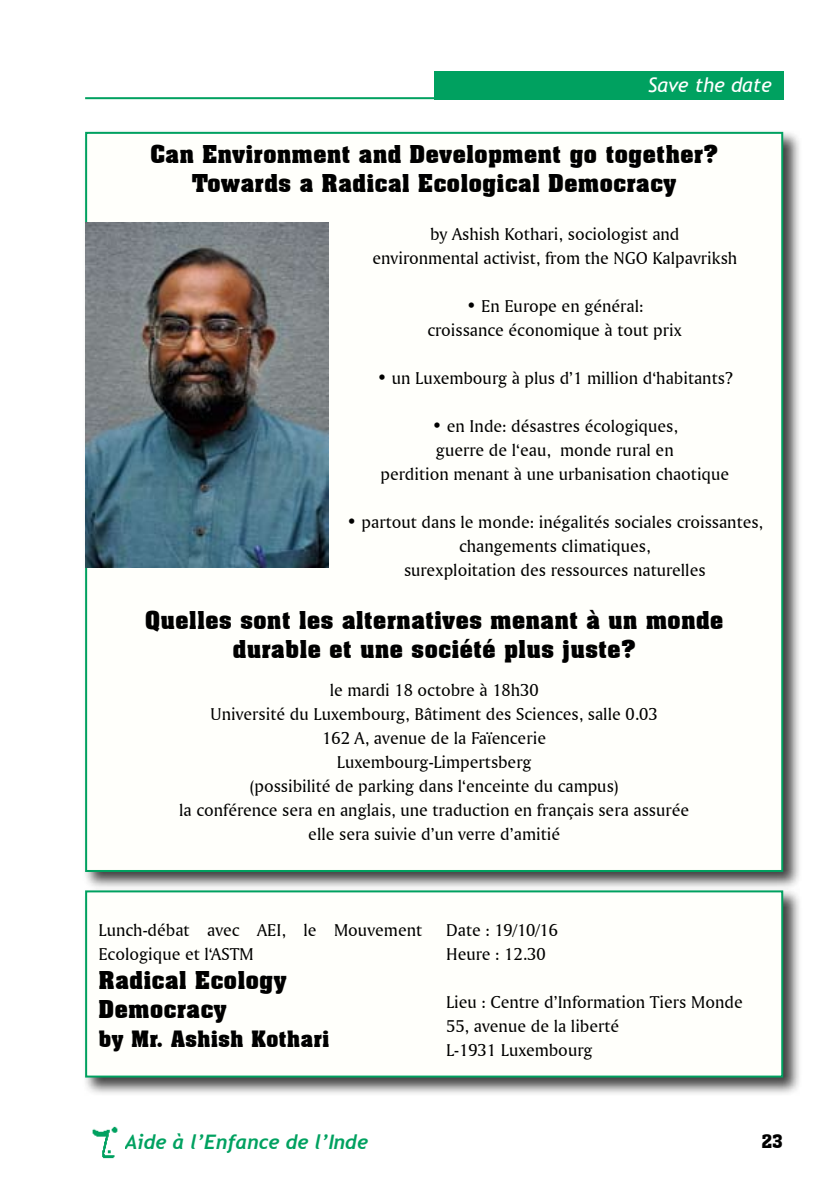
<style>
.page{position:relative;width:840px;height:1191px;background:#fff}
.page>*{position:absolute;margin:0;border:0;box-sizing:border-box;transform-origin:0 0}
.t1{font:700 24px/28.8px "Aachen BT";color:#000;text-align:center}
.t2{font:700 22px "Aachen BT";color:#000}
.t3{font:italic 700 20px "Trebuchet";color:#00a160}
.t4{font:italic 20px "Trebuchet MS";color:#fff}
.t5{font:18px/24px "Amerigo BT Roman A";color:#000;text-align:center}
.t6{font:18px "Aachen BT";color:#000}
</style>
<div class="page">
<img style="left:92px;top:1126px;width:26px;height:33px">
<hr style="left:85px;top:97px;width:349px;height:2px;background:#00a160">
<div style="left:434px;top:71px;width:348px;height:28px;background:#00a160"></div>
<div style="left:82px;top:129px;width:729px;height:786px;background:#000;opacity:.75"></div>
<div style="left:86px;top:133px;width:695px;height:738px;background:#fffffb"></div>
<div style="left:82px;top:887px;width:729px;height:233px;background:#000;opacity:.75"></div>
<div style="left:86px;top:891px;width:695px;height:185px;background:#fffffb"></div>
<div style="left:85px;top:890px;width:697px;height:187px;border:2px solid #00a160"></div>
<img style="left:85px;top:223px;width:243px;height:344px">
<p class="t4" style="left:647px;top:73px;width:125px">Save the date</p>
<h1 class="t1" style="left:150px;top:140px;width:569px">Can Environment and Development go together?<br>Towards a Radical Ecological Democracy</h1>
<p class="t5" style="left:372px;top:222px;width:366px">by Ashish Kothari, sociologist and<br>environmental activist, from the NGO Kalpavriksh</p>
<p class="t5" style="left:427px;top:294px;width:256px">• En Europe en général: croissance économique à tout prix</p>
<p class="t5" style="left:376px;top:366px;width:357px">• un Luxembourg à plus d’1 million d‘habitants?</p>
<p class="t5" style="left:380px;top:414px;width:350px">• en Inde: désastres écologiques,<br>guerre de l‘eau, monde rural en<br>perdition menant à une urbanisation chaotique</p>
<p class="t5" style="left:346px;top:510px;width:418px">• partout dans le monde: inégalités sociales croissantes, changements climatiques,<br>surexploitation des ressources naturelles</p>
<h1 class="t1" style="left:145px;top:605px;width:580px">Quelles sont les alternatives menant à un monde durable et une société plus juste?</h1>
<p class="t5" style="left:179px;top:678px;width:511px">le mardi 18 octobre à 18h30<br>Université du Luxembourg, Bâtiment des Sciences, salle 0.03<br>162 A, avenue de la Faïencerie<br>Luxembourg-Limpertsberg<br>(possibilité de parking dans l‘enceinte du campus)<br>la conférence sera en anglais, une traduction en français sera assurée elle sera suivie d’un verre d’amitié</p>
<p class="t5" style="left:98px;top:918px;width:325px;text-align:left">Lunch-débat avec AEI, le Mouvement<br>Ecologique et l‘ASTM</p>
<h1 class="t1" style="left:98px;top:965px;width:190px;text-align:left">Radical Ecology<br>Democracy</h1>
<p class="t2" style="left:98px;top:1025px;width:232px">by Mr. Ashish Kothari</p>
<p class="t5" style="left:446px;top:918px;width:113px;text-align:left">Date : 19/10/16<br>Heure : 12.30</p>
<p class="t5" style="left:446px;top:990px;width:298px;text-align:left">Lieu : Centre d’Information Tiers Monde<br>55, avenue de la liberté<br>L-1931 Luxembourg</p>
<p class="t3" style="left:125px;top:1129px;width:245px">Aide à l’Enfance de l’Inde</p>
<p class="t6" style="left:761px;top:1130px;width:23px">23</p>
</div>
